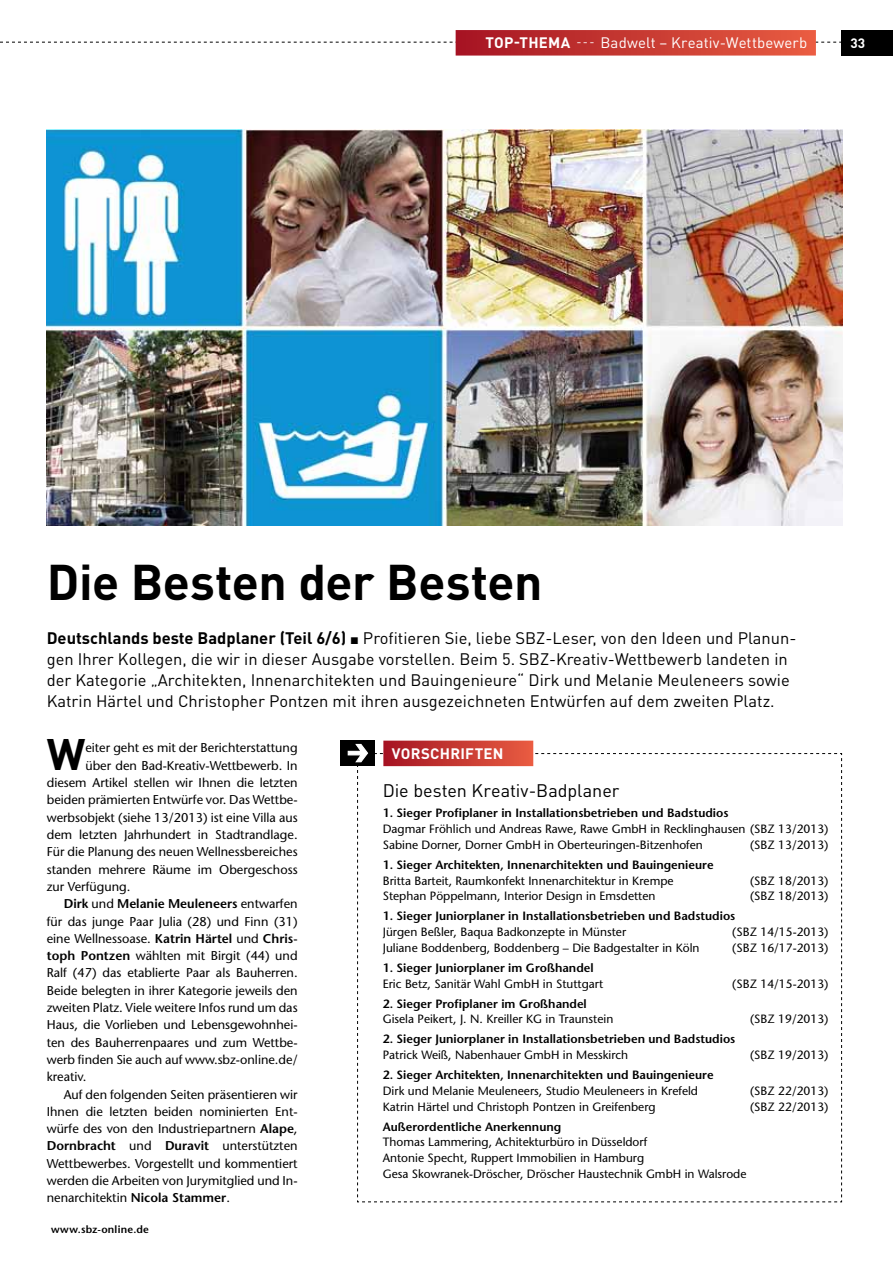
<style>
.page{position:relative;width:893px;height:1263px;background:#fff}
.page>*{position:absolute;margin:0;border:0;box-sizing:border-box;transform-origin:0 0}
.t1{font:700 49.5px "DIN Pro";letter-spacing:-.01em;color:#000}
.t2{font:700 43.5px "DIN Pro";color:#000}
.t3{font:18px "DIN Pro";letter-spacing:-.005em;color:#000}
.t4{font:16.5px/21px "DIN Pro";color:#000}
.t5{font:15px "DIN Pro";letter-spacing:.01em;color:#fff}
.t6{font:700 15px "DIN Pro";letter-spacing:.015em;color:#fff}
.t7{font:700 13.5px "DIN Pro";color:#fff}
.t8{font:500 12.75px "Stone Sans Std";color:#000}
.t9{font:600 12.75px "Stone Sans Std";color:#000}
.t10{font:500 12px/15.8px "Stone Sans Std";color:#000}
.t11{font:600 12px "Stone Sans Std";color:#000}
.t12{font:600 10.5px "Stone Sans Std";letter-spacing:.02em;color:#000}
.s1{font-weight:700}
.s2{font-size:12px}
.s3{font-weight:500}
.s4{font-weight:600}
</style>
<div class="page">
<div style="left:842px;top:30px;width:51px;height:25px;background:#000"></div>
<svg style="left:0;top:42px;width:842px;height:1px"></svg>
<img style="left:47px;top:130px;width:795px;height:395px">
<div style="left:456px;top:30px;width:360px;height:26px;background:linear-gradient(to right,#a51523,#e95d41)"></div>
<svg style="left:383px;top:741px;width:150px;height:2px"></svg>
<div style="left:341px;top:740px;width:34px;height:26px;background:#000"></div>
<svg style="left:347px;top:743px;width:495px;height:459px"></svg>
<p class="t5" style="left:485px;top:32px;width:323px"><span class="s1">Top-Thema</span> <span class="s2">---</span> Badwelt – Kreativ-Wettbewerb</p>
<p class="t7" style="left:850px;top:34px;width:16px">33</p>
<h1 class="t1" style="left:47px;top:548px;width:497px">Die Besten der Besten</h1>
<p class="t4" style="left:47px;top:627px;width:751px"><span class="s1">Deutschlands beste Badplaner (Teil 6/6)</span> ▪ Profitieren Sie, liebe SBZ-Leser, von den Ideen und Planun&shy;gen Ihrer Kollegen, die wir in dieser Ausgabe vorstellen. Beim 5. SBZ-Kreativ-Wettbewerb landeten in der Kategorie „Architekten, Innenarchitekten und Bauingenieure“ Dirk und Melanie Meuleneers sowie Katrin Härtel und Christopher Pontzen mit ihren ausgezeichneten Entwürfen auf dem zweiten Platz.</p>
<h2 class="t2" style="left:47px;top:724px;width:40px">W</h2>
<p class="t8" style="left:85px;top:740px;width:214px">eiter geht es mit der Berichterstattung</p>
<p class="t6" style="left:392px;top:743px;width:113px">Vorschriften</p>
<p class="t8" style="left:85px;top:758px;width:214px">über den Bad-Kreativ-Wettbewerb. In</p>
<p class="t8" style="left:47px;top:775px;width:252px">diesem Artikel stellen wir Ihnen die letzten</p>
<p class="t8" style="left:47px;top:792px;width:252px">beiden prämierten Entwürfe vor. Das Wettbe-</p>
<p class="t8" style="left:47px;top:810px;width:252px">werbsobjekt (siehe 13/2013) ist eine Villa aus</p>
<p class="t8" style="left:47px;top:827px;width:252px">dem letzten Jahrhundert in Stadtrandlage.</p>
<p class="t8" style="left:47px;top:844px;width:252px">Für die Planung des neuen Wellnessbereiches</p>
<p class="t8" style="left:47px;top:861px;width:252px">standen mehrere Räume im Obergeschoss</p>
<p class="t8" style="left:47px;top:879px;width:85px">zur Verfügung.</p>
<p class="t9" style="left:64px;top:896px;width:235px">Dirk <span class="s3">und</span> Melanie Meuleneers <span class="s3">entwarfen</span></p>
<p class="t8" style="left:47px;top:913px;width:252px">für das junge Paar Julia (28) und Finn (31)</p>
<p class="t8" style="left:47px;top:931px;width:252px">eine Wellnessoase. <span class="s4">Katrin Härtel</span> und <span class="s4">Chris-</span></p>
<p class="t8" style="left:47px;top:948px;width:252px"><span class="s4">toph Pontzen</span> wählten mit Birgit (44) und</p>
<p class="t8" style="left:47px;top:965px;width:252px">Ralf (47) das etablierte Paar als Bauherren.</p>
<p class="t8" style="left:47px;top:983px;width:252px">Beide belegten in ihrer Kategorie jeweils den</p>
<p class="t8" style="left:47px;top:1000px;width:252px">zweiten Platz. Viele weitere Infos rund um das</p>
<p class="t8" style="left:47px;top:1017px;width:252px">Haus, die Vorlieben und Lebensgewohnhei-</p>
<p class="t8" style="left:47px;top:1034px;width:252px">ten des Bauherrenpaares und zum Wettbe-</p>
<p class="t8" style="left:47px;top:1052px;width:252px">werb finden Sie auch auf www.sbz-online.de/</p>
<p class="t8" style="left:47px;top:1069px;width:41px">kreativ.</p>
<p class="t8" style="left:64px;top:1086px;width:235px">Auf den folgenden Seiten präsentieren wir</p>
<p class="t8" style="left:47px;top:1104px;width:252px">Ihnen die letzten beiden nominierten Ent-</p>
<p class="t8" style="left:47px;top:1121px;width:252px">würfe des von den Industriepartnern <span class="s4">Alape</span>,</p>
<p class="t9" style="left:47px;top:1138px;width:252px">Dornbracht <span class="s3">und</span> Duravit <span class="s3">unterstützten</span></p>
<p class="t8" style="left:47px;top:1156px;width:252px">Wettbewerbes. Vorgestellt und kommentiert</p>
<p class="t8" style="left:47px;top:1173px;width:252px">werden die Arbeiten von Jurymitglied und In-</p>
<p class="t8" style="left:47px;top:1190px;width:185px">nenarchitektin <span class="s4">Nicola Stammer</span>.</p>
<h3 class="t3" style="left:383px;top:779px;width:238px">Die besten Kreativ-Badplaner</h3>
<p class="t11" style="left:383px;top:806px;width:347px">1. Sieger Profiplaner in Installationsbetrieben und Badstudios</p>
<p class="t10" style="left:383px;top:821px;width:447px">Dagmar Fröhlich und Andreas Rawe, Rawe GmbH in Recklinghausen (SBZ 13/2013)<br>Sabine Dorner, Dorner GmbH in Oberteuringen-Bitzenhofen</p>
<p class="t10" style="left:750px;top:837px;width:80px">(SBZ 13/2013)</p>
<p class="t11" style="left:383px;top:857px;width:332px">1. Sieger Architekten, Innenarchitekten und Bauingenieure</p>
<p class="t10" style="left:383px;top:873px;width:292px">Britta Barteit, Raumkonfekt Innenarchitektur in Krempe</p>
<p class="t10" style="left:750px;top:873px;width:80px">(SBZ 18/2013)</p>
<p class="t10" style="left:383px;top:888px;width:274px">Stephan Pöppelmann, Interior Design in Emsdetten</p>
<p class="t10" style="left:750px;top:888px;width:80px">(SBZ 18/2013)</p>
<p class="t11" style="left:383px;top:909px;width:354px">1. Sieger Juniorplaner in Installationsbetrieben und Badstudios</p>
<p class="t10" style="left:383px;top:924px;width:245px">Jürgen Beßler, Baqua Badkonzepte in Münster</p>
<p class="t10" style="left:732px;top:924px;width:98px">(SBZ 14/15-2013)</p>
<p class="t10" style="left:383px;top:940px;width:318px">Juliane Boddenberg, Boddenberg – Die Badgestalter in Köln</p>
<p class="t10" style="left:732px;top:940px;width:98px">(SBZ 16/17-2013)</p>
<p class="t11" style="left:383px;top:960px;width:212px">1. Sieger Juniorplaner im Großhandel</p>
<p class="t10" style="left:383px;top:976px;width:222px">Eric Betz, Sanitär Wahl GmbH in Stuttgart</p>
<p class="t10" style="left:732px;top:976px;width:98px">(SBZ 14/15-2013)</p>
<p class="t11" style="left:383px;top:996px;width:205px">2. Sieger Profiplaner im Großhandel</p>
<p class="t10" style="left:383px;top:1011px;width:232px">Gisela Peikert, J. N. Kreiller KG in Traunstein</p>
<p class="t10" style="left:750px;top:1011px;width:80px">(SBZ 19/2013)</p>
<p class="t11" style="left:383px;top:1032px;width:354px">2. Sieger Juniorplaner in Installationsbetrieben und Badstudios</p>
<p class="t10" style="left:383px;top:1047px;width:247px">Patrick Weiß, Nabenhauer GmbH in Messkirch</p>
<p class="t10" style="left:750px;top:1047px;width:80px">(SBZ 19/2013)</p>
<p class="t11" style="left:383px;top:1068px;width:332px">2. Sieger Architekten, Innenarchitekten und Bauingenieure</p>
<p class="t10" style="left:383px;top:1083px;width:317px">Dirk und Melanie Meuleneers, Studio Meuleneers in Krefeld</p>
<p class="t10" style="left:750px;top:1083px;width:80px">(SBZ 22/2013)</p>
<p class="t10" style="left:383px;top:1099px;width:274px">Katrin Härtel und Christoph Pontzen in Greifenberg</p>
<p class="t10" style="left:750px;top:1099px;width:80px">(SBZ 22/2013)</p>
<p class="t11" style="left:383px;top:1119px;width:180px">Außerordentliche Anerkennung</p>
<p class="t10" style="left:383px;top:1134px;width:365px">Thomas Lammering, Achitekturbüro in Düsseldorf<br>Antonie Specht, Ruppert Immobilien in Hamburg<br>Gesa Skowranek-Dröscher, Dröscher Haustechnik GmbH in Walsrode</p>
<p class="t12" style="left:51px;top:1223px;width:99px">www.sbz-online.de</p>
</div>
